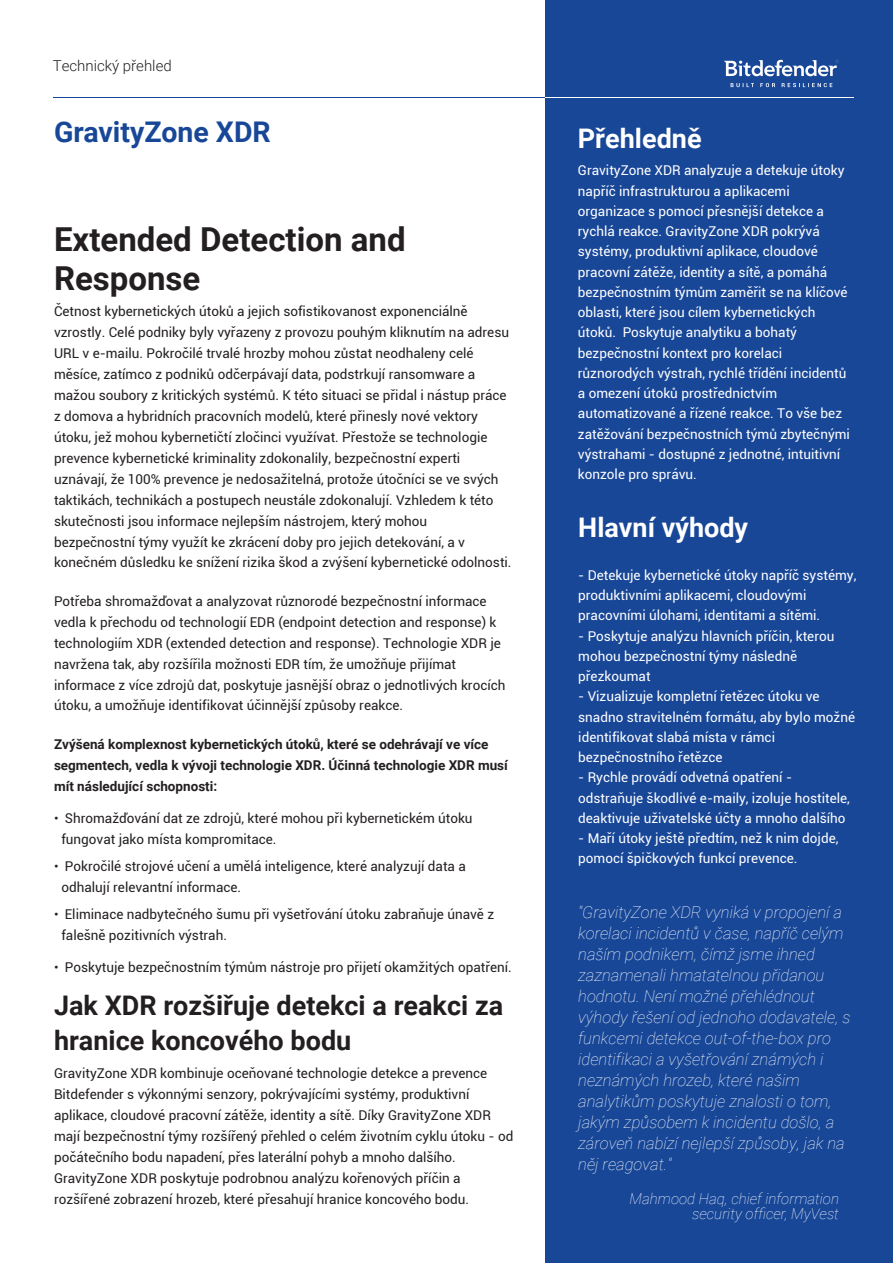
<style>
.page{position:relative;width:893px;height:1263px;background:#fff}
.page>*{position:absolute;margin:0;border:0;box-sizing:border-box;transform-origin:0 0}
.t1{font:700 33px/39.6px "Roboto";color:#231f20}
.t2{font:700 28.5px "Roboto";color:#184798}
.t3{font:700 27px/35.1px "Roboto";color:#231f20}
.t4{font:700 27px "Roboto";color:#fff}
.t5{font:italic 100 16.5px/21px "Roboto";color:#fff}
.t6{font:italic 100 15px/15px "Roboto";color:#fff;text-align:right}
.t7{font:300 15px "Roboto";color:#231f20}
.t8{font:13.5px/21px "Roboto";color:#231f20}
.t9{font:13.5px/20.2px "Roboto";color:#fff}
.t10{font:700 13.5px/21px "Roboto";color:#231f20}
</style>
<div class="page">
<div style="left:545px;top:0;width:348px;height:1263px;background:#184798"></div>
<svg style="left:724px;top:59px;width:115px;height:18px"></svg>
<svg style="left:731px;top:83px;width:101px;height:4px"></svg>
<hr style="left:53px;top:97px;width:786px;height:1px;background:#184798">
<hr style="left:545px;top:97px;width:309px;height:1px;background:#fff">
<p class="t7" style="left:53px;top:55px;width:120px">Technický přehled</p>
<h2 class="t2" style="left:54px;top:112px;width:218px">GravityZone XDR</h2>
<h1 class="t1" style="left:54px;top:218px;width:353px">Extended Detection and<br>Response</h1>
<p class="t8" style="left:54px;top:300px;width:459px">Četnost kybernetických útoků a jejich sofistikovanost exponenciálně vzrostly. Celé podniky byly vyřazeny z provozu pouhým kliknutím na adresu URL v e-mailu. Pokročilé trvalé hrozby mohou zůstat neodhaleny celé měsíce, zatímco z podniků odčerpávají data, podstrkují ransomware a mažou soubory z kritických systémů. K této situaci se přidal i nástup práce z domova a hybridních pracovních modelů, které přinesly nové vektory útoku, jež mohou kybernetičtí zločinci využívat. Přestože se technologie prevence kybernetické kriminality zdokonalily, bezpečnostní experti uznávají, že 100% prevence je nedosažitelná, protože útočníci se ve svých taktikách, technikách a postupech neustále zdokonalují. Vzhledem k této skutečnosti jsou informace nejlepším nástrojem, který mohou bezpečnostní týmy využít ke zkrácení doby pro jejich detekování, a v konečném důsledku ke snížení rizika škod a zvýšení kybernetické odolnosti.</p>
<p class="t8" style="left:54px;top:590px;width:453px">Potřeba shromažďovat a analyzovat různorodé bezpečnostní informace vedla k přechodu od technologií EDR (endpoint detection and response) k technologiím XDR (extended detection and response). Technologie XDR je navržena tak, aby rozšířila možnosti EDR tím, že umožňuje přijímat informace z více zdrojů dat, poskytuje jasnější obraz o jednotlivých krocích útoku, a umožňuje identifikovat účinnější způsoby reakce.</p>
<p class="t10" style="left:54px;top:733px;width:455px">Zvýšená komplexnost kybernetických útoků, které se odehrávají ve více segmentech, vedla k vývoji technologie XDR. Účinná technologie XDR musí mít následující schopnosti:</p>
<p class="t8" style="left:61px;top:807px;width:413px;text-indent:-7px">• Shromažďování dat ze zdrojů, které mohou při kybernetickém útoku fungovat jako místa kompromitace.</p>
<p class="t8" style="left:61px;top:855px;width:406px;text-indent:-7px">• Pokročilé strojové učení a umělá inteligence, které analyzují data a odhalují relevantní informace.</p>
<p class="t8" style="left:61px;top:903px;width:434px;text-indent:-7px">• Eliminace nadbytečného šumu při vyšetřování útoku zabraňuje únavě z falešně pozitivních výstrah.</p>
<p class="t8" style="left:54px;top:956px;width:459px">• Poskytuje bezpečnostním týmům nástroje pro přijetí okamžitých opatření.</p>
<h3 class="t3" style="left:54px;top:986px;width:451px">Jak XDR rozšiřuje detekci a reakci za hranice koncového bodu</h3>
<p class="t8" style="left:54px;top:1062px;width:461px">GravityZone XDR kombinuje oceňované technologie detekce a prevence Bitdefender s výkonnými senzory, pokrývajícími systémy, produktivní aplikace, cloudové pracovní zátěže, identity a sítě. Díky GravityZone XDR mají bezpečnostní týmy rozšířený přehled o celém životním cyklu útoku - od počátečního bodu napadení, přes laterální pohyb a mnoho dalšího.<br>GravityZone XDR poskytuje podrobnou analýzu kořenových příčin a rozšířené zobrazení hrozeb, které přesahují hranice koncového bodu.</p>
<h3 class="t4" style="left:578px;top:120px;width:125px">Přehledně</h3>
<p class="t9" style="left:578px;top:160px;width:274px">GravityZone XDR analyzuje a detekuje útoky napříč infrastrukturou a aplikacemi organizace s pomocí přesnější detekce a rychlá reakce. GravityZone XDR pokrývá systémy, produktivní aplikace, cloudové pracovní zátěže, identity a sítě, a pomáhá bezpečnostním týmům zaměřit se na klíčové oblasti, které jsou cílem kybernetických útoků. Poskytuje analytiku a bohatý bezpečnostní kontext pro korelaci různorodých výstrah, rychlé třídění incidentů a omezení útoků prostřednictvím automatizované a řízené reakce. To vše bez zatěžování bezpečnostních týmů zbytečnými výstrahami - dostupné z jednotné, intuitivní konzole pro správu.</p>
<h3 class="t4" style="left:578px;top:509px;width:171px">Hlavní výhody</h3>
<p class="t9" style="left:578px;top:564px;width:280px">- Detekuje kybernetické útoky napříč systémy, produktivními aplikacemi, cloudovými pracovními úlohami, identitami a sítěmi.</p>
<p class="t9" style="left:578px;top:625px;width:258px">- Poskytuje analýzu hlavních příčin, kterou mohou bezpečnostní týmy následně přezkoumat</p>
<p class="t9" style="left:578px;top:686px;width:278px">- Vizualizuje kompletní řetězec útoku ve snadno stravitelném formátu, aby bylo možné identifikovat slabá místa v rámci bezpečnostního řetězce</p>
<p class="t9" style="left:578px;top:767px;width:273px">- Rychle provádí odvetná opatření - odstraňuje škodlivé e-maily, izoluje hostitele, deaktivuje uživatelské účty a mnoho dalšího</p>
<p class="t9" style="left:578px;top:828px;width:262px">- Maří útoky ještě předtím, než k nim dojde, pomocí špičkových funkcí prevence.</p>
<p class="t5" style="left:578px;top:900px;width:274px">"GravityZone XDR vyniká v propojení a korelaci incidentů v čase, napříč celým naším podnikem, čímž jsme ihned zaznamenali hmatatelnou přidanou hodnotu. Není možné přehlédnout výhody řešení od jednoho dodavatele, s funkcemi detekce out-of-the-box pro identifikaci a vyšetřování známých i neznámých hrozeb, které našim analytikům poskytuje znalosti o tom, jakým způsobem k incidentu došlo, a zároveň nabízí nejlepší způsoby, jak na něj reagovat."</p>
<p class="t6" style="left:630px;top:1190px;width:211px">Mahmood Haq, chief information security officer, MyVest</p>
</div>
